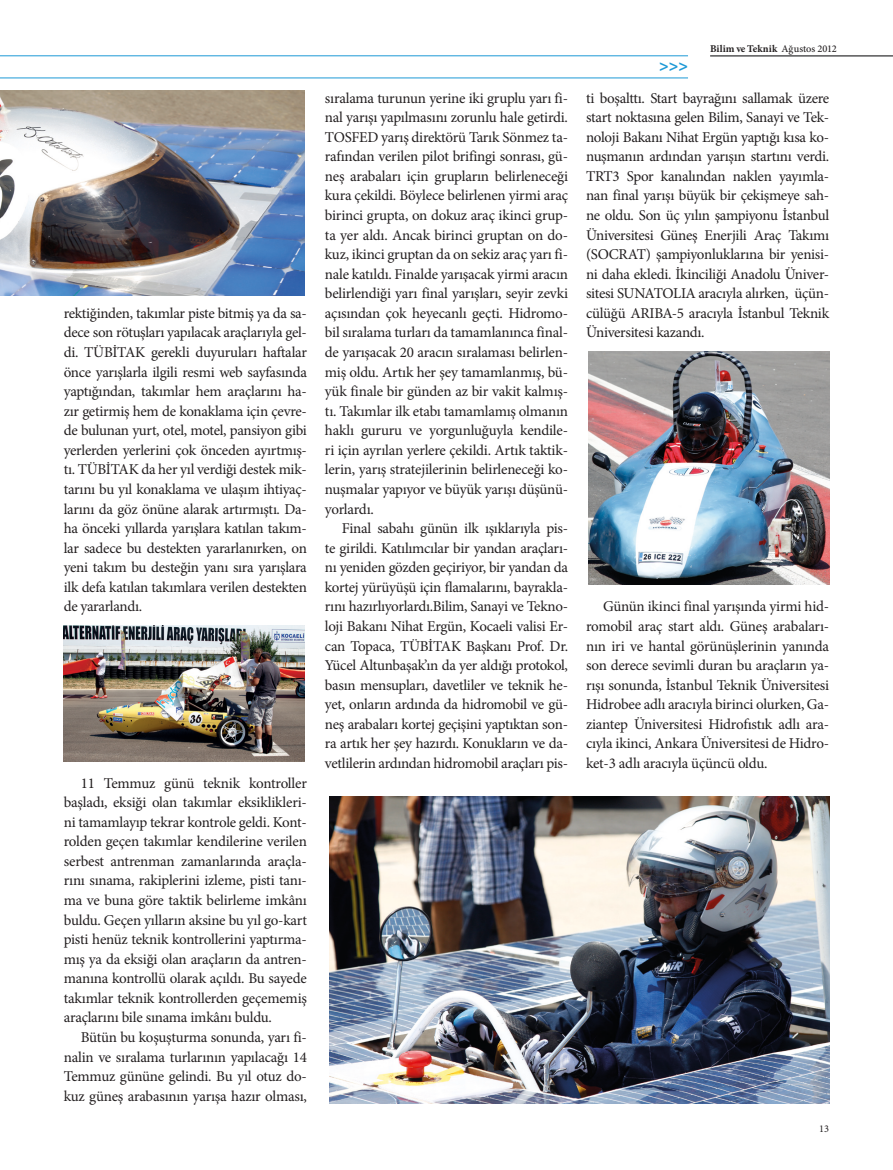
<style>
.page{position:relative;width:893px;height:1170px;background:#fff}
.page>*{position:absolute;margin:0;border:0;box-sizing:border-box;transform-origin:0 0}
.t1{font:700 16.2px "Myriad Pro";color:#1d99d6}
.t2{font:15px/19.5px "Minion Pro";letter-spacing:-.02em;color:#231f20;text-align:justify}
.t3{font:700 10.35px "Minion Pro";letter-spacing:.005em;color:#231f20}
.t4{font:10.35px "Minion Pro";color:#231f20}
.s1{font-weight:500}
</style>
<div class="page">
<hr style="left:710px;top:56px;width:183px;height:1px;background:#000103">
<img style="left:329px;top:796px;width:500px;height:307px">
<img style="left:588px;top:351px;width:241px;height:234px">
<img style="left:64px;top:625px;width:241px;height:136px">
<img style="left:0;top:91px;width:305px;height:205px">
<hr style="left:0;top:78px;width:688px;height:1px;background:#1d99d6">
<hr style="left:0;top:56px;width:688px;height:1px;background:#1d99d6">
<p class="t2" style="left:64px;top:303px;width:245px">rektiğinden, takımlar piste bitmiş ya da sa&shy;dece son rötuşları yapılacak araçlarıyla gel&shy;di. TÜBİTAK gerekli duyuruları haftalar önce yarışlarla ilgili resmi web sayfasında yaptığından, takımlar hem araçlarını ha&shy;zır getirmiş hem de konaklama için çevre&shy;de bulunan yurt, otel, motel, pansiyon gibi yerlerden yerlerini çok önceden ayırtmış&shy;tı. TÜBİTAK da her yıl verdiği destek mik&shy;tarını bu yıl konaklama ve ulaşım ihtiyaç&shy;larını da göz önüne alarak artırmıştı. Da&shy;ha önceki yıllarda yarışlara katılan takım&shy;lar sadece bu destekten yararlanırken, on yeni takım bu desteğin yanı sıra yarışlara ilk defa katılan takımlara verilen destekten de yararlandı.</p>
<p class="t2" style="left:64px;top:773px;width:245px;text-indent:17px">11 Temmuz günü teknik kontroller başladı, eksiği olan takımlar eksiklikleri&shy;ni tamamlayıp tekrar kontrole geldi. Kont&shy;rolden geçen takımlar kendilerine verilen serbest antrenman zamanlarında araçla&shy;rını sınama, rakiplerini izleme, pisti tanı&shy;ma ve buna göre taktik belirleme imkânı buldu. Geçen yılların aksine bu yıl go-kart pisti henüz teknik kontrollerini yaptırma&shy;mış ya da eksiği olan araçların da antren&shy;manına kontrollü olarak açıldı. Bu sayede takımlar teknik kontrollerden geçememiş araçlarını bile sınama imkânı buldu.</p>
<p class="t2" style="left:64px;top:1027px;width:245px;text-indent:17px">Bütün bu koşuşturma sonunda, yarı fi&shy;nalin ve sıralama turlarının yapılacağı 14<br>Temmuz gününe gelindi. Bu yıl otuz do&shy;kuz güneş arabasının yarışa hazır olması,</p>
<p class="t2" style="left:325px;top:88px;width:245px">sıralama turunun yerine iki gruplu yarı fi&shy;nal yarışı yapılmasını zorunlu hale getirdi.<br>TOSFED yarış direktörü Tarık Sönmez ta&shy;rafından verilen pilot brifingi sonrası, gü&shy;neş arabaları için grupların belirleneceği kura çekildi. Böylece belirlenen yirmi araç birinci grupta, on dokuz araç ikinci grup&shy;ta yer aldı. Ancak birinci gruptan on do&shy;kuz, ikinci gruptan da on sekiz araç yarı fi&shy;nale katıldı. Finalde yarışacak yirmi aracın belirlendiği yarı final yarışları, seyir zevki açısından çok heyecanlı geçti. Hidromo&shy;bil sıralama turları da tamamlanınca final&shy;de yarışacak 20 aracın sıralaması belirlen&shy;miş oldu. Artık her şey tamamlanmış, bü&shy;yük finale bir günden az bir vakit kalmış&shy;tı. Takımlar ilk etabı tamamlamış olmanın haklı gururu ve yorgunluğuyla kendile&shy;ri için ayrılan yerlere çekildi. Artık taktik&shy;lerin, yarış stratejilerinin belirleneceği ko&shy;nuşmalar yapıyor ve büyük yarışı düşünü&shy;yorlardı.</p>
<p class="t2" style="left:325px;top:518px;width:245px;text-indent:17px">Final sabahı günün ilk ışıklarıyla pis&shy;te girildi. Katılımcılar bir yandan araçları&shy;nı yeniden gözden geçiriyor, bir yandan da kortej yürüyüşü için flamalarını, bayrakla&shy;rını hazırlıyorlardı.Bilim, Sanayi ve Tekno&shy;loji Bakanı Nihat Ergün, Kocaeli valisi Er&shy;can Topaca, TÜBİTAK Başkanı Prof. Dr.<br>Yücel Altunbaşak’ın da yer aldığı protokol, basın mensupları, davetliler ve teknik he&shy;yet, onların ardında da hidromobil ve gü&shy;neş arabaları kortej geçişini yaptıktan son&shy;ra artık her şey hazırdı. Konukların ve da&shy;vetlilerin ardından hidromobil araçları pis-</p>
<p class="t1" style="left:659px;top:55px;width:30px">&gt;&gt;&gt;</p>
<p class="t3" style="left:710px;top:41px;width:128px">Bilim ve Teknik <span class="s1">Ağustos 2012</span></p>
<p class="t2" style="left:586px;top:88px;width:245px">ti boşalttı. Start bayrağını sallamak üzere start noktasına gelen Bilim, Sanayi ve Tek&shy;noloji Bakanı Nihat Ergün yaptığı kısa ko&shy;nuşmanın ardından yarışın startını verdi.<br>TRT3 Spor kanalından naklen yayımla&shy;nan final yarışı büyük bir çekişmeye sah&shy;ne oldu. Son üç yılın şampiyonu İstanbul Üniversitesi Güneş Enerjili Araç Takımı (SOCRAT) şampiyonluklarına bir yenisi&shy;ni daha ekledi. İkinciliği Anadolu Üniver&shy;sitesi SUNATOLIA aracıyla alırken, üçün&shy;cülüğü ARIBA-5 aracıyla İstanbul Teknik Üniversitesi kazandı.</p>
<p class="t2" style="left:586px;top:597px;width:245px;text-indent:17px">Günün ikinci final yarışında yirmi hid&shy;romobil araç start aldı. Güneş arabaları&shy;nın iri ve hantal görünüşlerinin yanında son derece sevimli duran bu araçların ya&shy;rışı sonunda, İstanbul Teknik Üniversitesi Hidrobee adlı aracıyla birinci olurken, Ga&shy;ziantep Üniversitesi Hidrofıstık adlı ara&shy;cıyla ikinci, Ankara Üniversitesi de Hidro&shy;ket-3 adlı aracıyla üçüncü oldu.</p>
<p class="t4" style="left:819px;top:1121px;width:11px">13</p>
</div>
